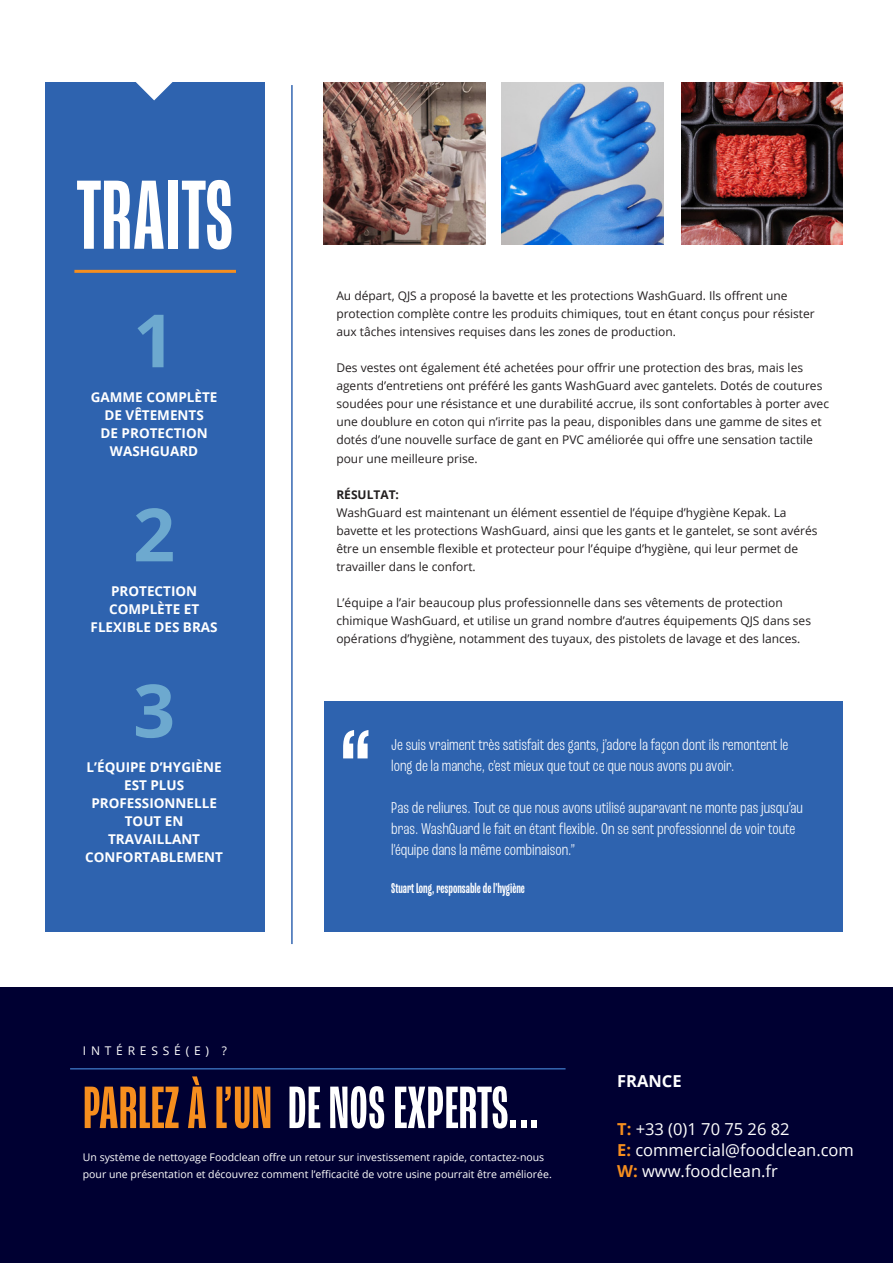
<style>
.page{position:relative;width:893px;height:1263px;background:#fff}
.page>*{position:absolute;margin:0;border:0;box-sizing:border-box;transform-origin:0 0}
.t1{font:500 extra-condensed 103.5px "Roc Grotesk";color:#fff}
.title_2{font:700 73.5px "Open Sans";color:#6da9cf}
.t2{font:500 extra-condensed 63px "Roc Grotesk";color:#fff}
.Quote_body{font:300 condensed 16.5px/21px "Roc Grotesk";color:#fff}
.t3{font:16.5px/21px "Open Sans";color:#fff}
.t4{font:700 16.5px "Open Sans";color:#fff}
.Quote_body-2{font:500 extra-condensed 15px "Roc Grotesk";color:#fff}
.title_2-2{font:700 13.5px/18px "Open Sans";color:#fff;text-align:center}
.Body{font:12px/18px "Open Sans";color:#231f20}
.t5{font:12px "Open Sans";letter-spacing:.4em;color:#fff}
.Body-2{font:700 12px "Open Sans";color:#231f20}
.t6{font:10.5px/16.5px "Open Sans";color:#fff}
.s1{color:#f68e1e}
.s2{font-weight:700;color:#f68e1e}
</style>
<div class="page">
<hr style="left:291px;top:85px;width:2px;height:859px;background:#3567b2">
<div style="left:324px;top:702px;width:518px;height:230px;background:#2e63af"></div>
<svg style="left:343px;top:730px;width:25px;height:28px"></svg>
<div style="left:45px;top:82px;width:220px;height:850px;background:#2e63af"></div>
<hr style="left:74px;top:270px;width:162px;height:3px;background:#f68e1e">
<img style="left:681px;top:82px;width:162px;height:162px">
<img style="left:324px;top:82px;width:161px;height:162px">
<img style="left:502px;top:82px;width:161px;height:162px">
<div style="left:0;top:987px;width:893px;height:276px;background:#000032"></div>
<hr style="left:70px;top:1068px;width:496px;height:1px;background:#3567b2">
<svg style="left:136px;top:82px;width:37px;height:18px"></svg>
<p class="t1" style="left:77px;top:157px;width:158px">TRAITS</p>
<p class="title_2" style="left:133px;top:289px;width:43px">1</p>
<p class="title_2-2" style="left:91px;top:388px;width:128px">GAMME COMPLÈTE<br>DE VÊTEMENTS<br>DE PROTECTION<br>WASHGUARD</p>
<p class="title_2" style="left:133px;top:483px;width:43px">2</p>
<p class="title_2-2" style="left:91px;top:582px;width:129px">PROTECTION<br>COMPLÈTE ET<br>FLEXIBLE DES BRAS</p>
<p class="title_2" style="left:133px;top:659px;width:43px">3</p>
<p class="title_2-2" style="left:85px;top:758px;width:139px">L’ÉQUIPE D’HYGIÈNE<br>EST PLUS<br>PROFESSIONNELLE<br>TOUT EN<br>TRAVAILLANT<br>CONFORTABLEMENT</p>
<p class="Body" style="left:336px;top:287px;width:480px">Au départ, QJS a proposé la bavette et les protections WashGuard. Ils offrent une protection complète contre les produits chimiques, tout en étant conçus pour résister aux tâches intensives requises dans les zones de production.</p>
<p class="Body" style="left:336px;top:359px;width:494px">Des vestes ont également été achetées pour offrir une protection des bras, mais les agents d’entretiens ont préféré les gants WashGuard avec gantelets. Dotés de coutures soudées pour une résistance et une durabilité accrue, ils sont confortables à porter avec une doublure en coton qui n’irrite pas la peau, disponibles dans une gamme de sites et dotés d’une nouvelle surface de gant en PVC améliorée qui offre une sensation tactile pour une meilleure prise.</p>
<p class="Body-2" style="left:336px;top:486px;width:64px">RÉSULTAT:</p>
<p class="Body" style="left:336px;top:503px;width:483px">WashGuard est maintenant un élément essentiel de l’équipe d’hygiène Kepak. La bavette et les protections WashGuard, ainsi que les gants et le gantelet, se sont avérés être un ensemble flexible et protecteur pour l’équipe d’hygiène, qui leur permet de travailler dans le confort.</p>
<p class="Body" style="left:336px;top:593px;width:476px">L’équipe a l’air beaucoup plus professionnelle dans ses vêtements de protection chimique WashGuard, et utilise un grand nombre d’autres équipements QJS dans ses opérations d’hygiène, notamment des tuyaux, des pistolets de lavage et des lances.</p>
<p class="Quote_body" style="left:391px;top:734px;width:399px">Je suis vraiment très satisfait des gants, j’adore la façon dont ils remontent le long de la manche, c’est mieux que tout ce que nous avons pu avoir.</p>
<p class="Quote_body" style="left:391px;top:797px;width:413px">Pas de reliures. Tout ce que nous avons utilisé auparavant ne monte pas jusqu’au bras. WashGuard le fait en étant flexible. On se sent professionnel de voir toute l’équipe dans la même combinaison.”</p>
<p class="Quote_body-2" style="left:391px;top:880px;width:135px">Stuart Long, responsable de l’hygiène</p>
<p class="t5" style="left:83px;top:1043px;width:146px">INTÉRESSÉ(E) ?</p>
<h3 class="t2" style="left:83px;top:1072px;width:458px"><span class="s1">PARLEZ À L’UN</span> DE NOS EXPERTS...</h3>
<p class="t6" style="left:83px;top:1149px;width:470px">Un système de nettoyage Foodclean offre un retour sur investissement rapide, contactez-nous pour une présentation et découvrez comment l’efficacité de votre usine pourrait être améliorée.</p>
<h3 class="t4" style="left:617px;top:1069px;width:66px">FRANCE</h3>
<h3 class="t3" style="left:617px;top:1118px;width:238px"><span class="s2">T:</span> +33 (0)1 70 75 26 82<br><span class="s2">E:</span> commercial@foodclean.com<br><span class="s2">W:</span> www.foodclean.fr</h3>
</div>
